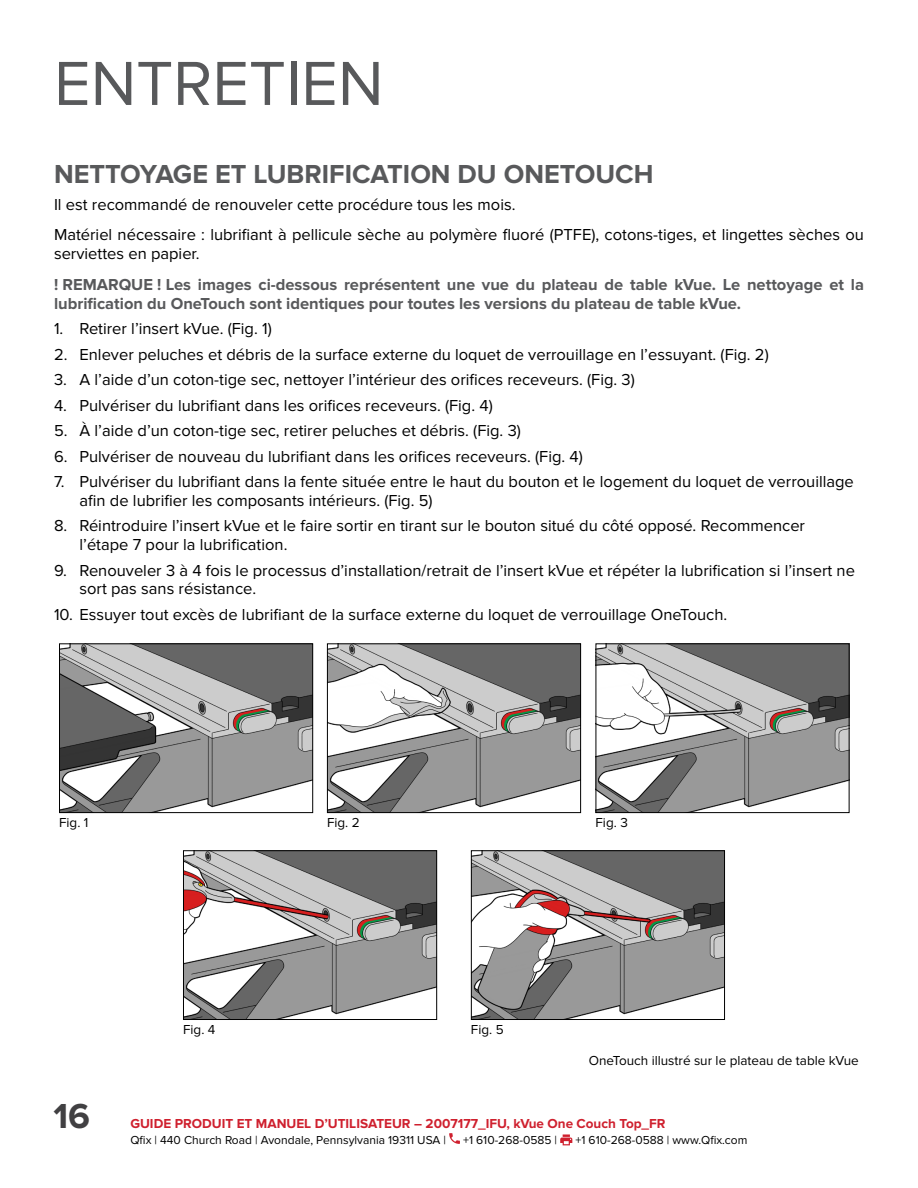
<style>
.page{position:relative;width:918px;height:1188px;background:#fff}
.page>*{position:absolute;margin:0;border:0;box-sizing:border-box;transform-origin:0 0}
.t1{font:64.5px "Proxima Nova";color:#58595b}
.t2{font:700 36px "Proxima Nova";color:#414042}
.t3{font:700 27px "Proxima Nova";color:#58595b}
.t4{font:16.5px/18.8px "Proxima Nova";color:#000}
.t5{font:700 16.5px/18.8px "Proxima Nova";color:#58595b}
.t6{font:13.5px "Proxima Nova";color:#000}
.t7{font:700 13.5px "Proxima Nova";color:#cf202e}
.t8{font:12px "Proxima Nova";color:#000}
</style>
<div class="page">
<img style="left:61px;top:645px;width:250px;height:166px">
<div style="left:59px;top:643px;width:254px;height:170px;border:1px solid #000"></div>
<img style="left:329px;top:645px;width:250px;height:166px">
<div style="left:327px;top:643px;width:254px;height:170px;border:1px solid #000"></div>
<img style="left:598px;top:645px;width:249px;height:166px">
<div style="left:596px;top:643px;width:253px;height:170px;border:1px solid #000"></div>
<img style="left:185px;top:852px;width:250px;height:166px">
<div style="left:183px;top:850px;width:254px;height:170px;border:1px solid #000"></div>
<img style="left:473px;top:852px;width:250px;height:166px">
<div style="left:471px;top:850px;width:254px;height:170px;border:1px solid #000"></div>
<svg style="left:449px;top:1133px;width:11px;height:11px"></svg>
<svg style="left:560px;top:1134px;width:12px;height:11px"></svg>
<h1 class="t1" style="left:54px;top:46px;width:331px">ENTRETIEN</h1>
<h3 class="t3" style="left:54px;top:159px;width:601px">NETTOYAGE ET LUBRIFICATION DU ONETOUCH</h3>
<p class="t4" style="left:54px;top:189px;width:811px;line-height:30.8px">Il est recommandé de renouveler cette procédure tous les mois.<br>Matériel nécessaire : lubrifiant à pellicule sèche au polymère fluoré (PTFE), cotons-tiges, et lingettes sèches ou</p>
<p class="t4" style="left:54px;top:245px;width:147px">serviettes en papier.</p>
<p class="t5" style="left:54px;top:275px;width:811px">! REMARQUE ! Les images ci-dessous représentent une vue du plateau de table kVue. Le nettoyage et la lubrification du OneTouch sont identiques pour toutes les versions du plateau de table kVue.</p>
<p class="t4" style="left:54px;top:320px;width:219px">1. Retirer l’insert kVue. (Fig. 1)</p>
<p class="t4" style="left:54px;top:345px;width:716px">2. Enlever peluches et débris de la surface externe du loquet de verrouillage en l’essuyant. (Fig. 2)</p>
<p class="t4" style="left:54px;top:371px;width:582px">3. A l’aide d’un coton-tige sec, nettoyer l’intérieur des orifices receveurs. (Fig. 3)</p>
<p class="t4" style="left:54px;top:396px;width:440px">4. Pulvériser du lubrifiant dans les orifices receveurs. (Fig. 4)</p>
<p class="t4" style="left:54px;top:421px;width:468px">5. À l’aide d’un coton-tige sec, retirer peluches et débris. (Fig. 3)</p>
<p class="t4" style="left:54px;top:447px;width:530px">6. Pulvériser de nouveau du lubrifiant dans les orifices receveurs. (Fig. 4)</p>
<p class="t4" style="left:79px;top:472px;width:776px;text-indent:-25px">7. Pulvériser du lubrifiant dans la fente située entre le haut du bouton et le logement du loquet de verrouillage afin de lubrifier les composants intérieurs. (Fig. 5)</p>
<p class="t4" style="left:79px;top:517px;width:727px;text-indent:-25px">8. Réintroduire l’insert kVue et le faire sortir en tirant sur le bouton situé du côté opposé. Recommencer l’étape 7 pour la lubrification.</p>
<p class="t4" style="left:79px;top:561px;width:777px;text-indent:-25px">9. Renouveler 3 à 4 fois le processus d’installation/retrait de l’insert kVue et répéter la lubrification si l’insert ne sort pas sans résistance.</p>
<p class="t4" style="left:54px;top:605px;width:675px">10. Essuyer tout excès de lubrifiant de la surface externe du loquet de verrouillage OneTouch.</p>
<p class="t6" style="left:59px;top:814px;width:31px">Fig. 1</p>
<p class="t6" style="left:327px;top:814px;width:34px">Fig. 2</p>
<p class="t6" style="left:596px;top:814px;width:34px">Fig. 3</p>
<h2 class="t2" style="left:54px;top:1096px;width:38px">16</h2>
<p class="t6" style="left:183px;top:1021px;width:34px">Fig. 4</p>
<p class="t6" style="left:471px;top:1021px;width:34px">Fig. 5</p>
<p class="t6" style="left:589px;top:1053px;width:272px">OneTouch illustré sur le plateau de table kVue</p>
<p class="t7" style="left:130px;top:1116px;width:537px">GUIDE PRODUIT ET MANUEL D’UTILISATEUR – 2007177_IFU, kVue One Couch Top_FR</p>
<p class="t8" style="left:130px;top:1133px;width:317px">Qfix | 440 Church Road | Avondale, Pennsylvania 19311 USA |</p>
<p class="t8" style="left:463px;top:1133px;width:96px">+1 610-268-0585 |</p>
<p class="t8" style="left:575px;top:1133px;width:174px">+1 610-268-0588 | www.Qfix.com</p>
</div>
